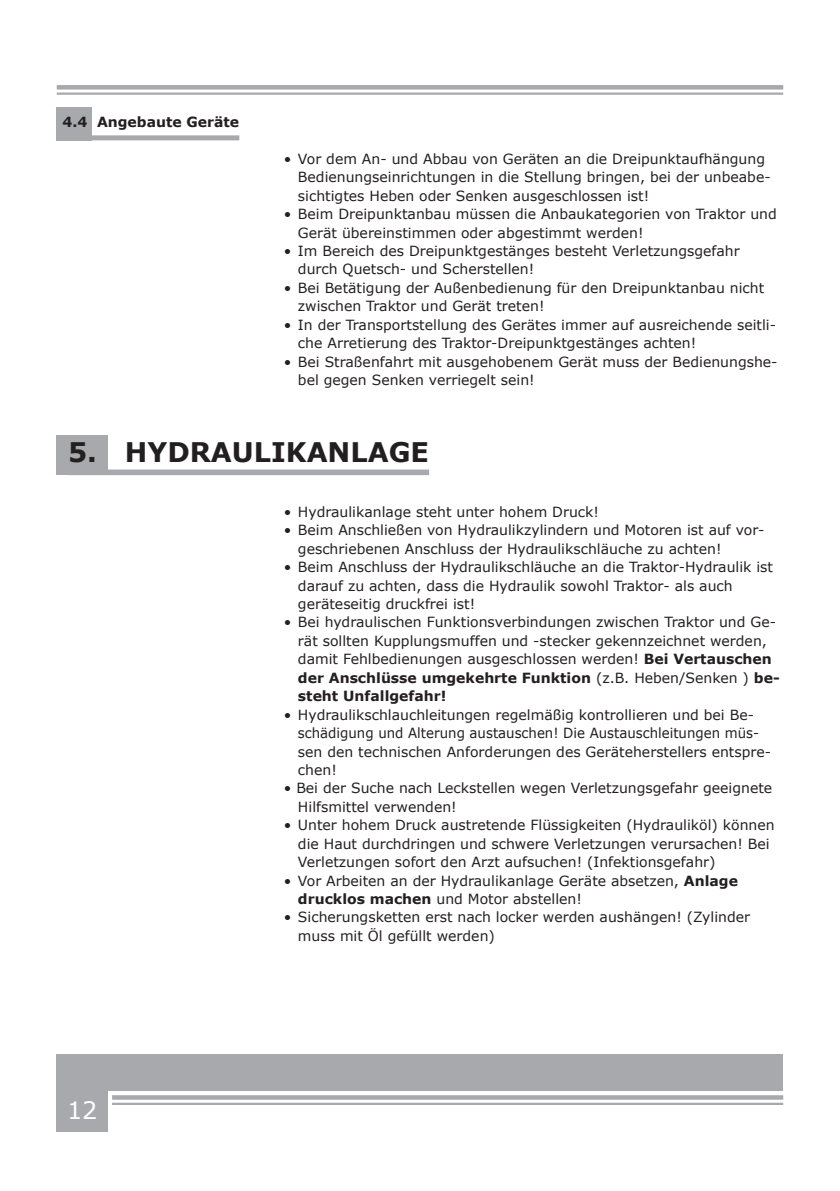
<style>
.page{position:relative;width:840px;height:1191px;background:#fff}
.page>*{position:absolute;margin:0;border:0;box-sizing:border-box;transform-origin:0 0}
.t1{font:700 27px "Verdana";color:#231f20}
.t2{font:24px "Verdana";color:#fff}
.t3{font:14px/18.4px "Verdana";color:#231f20}
.t4{font:700 14px "Verdana";color:#231f20}
.s1{font-weight:700}
</style>
<div class="page">
<svg style="left:112px;top:1095px;width:670px;height:4px;background:#acadb1"></svg>
<hr style="left:112px;top:1102px;width:670px;height:3px;background:#a8a9ad">
<div style="left:57px;top:85px;width:725px;height:5px;background:#a8a9ad"></div>
<hr style="left:57px;top:92px;width:725px;height:3px;background:#a8a9ad">
<div style="left:57px;top:1054px;width:725px;height:37px;background:#a8a9ad"></div>
<div style="left:57px;top:1090px;width:51px;height:41px;background:#a8a9ad"></div>
<div style="left:57px;top:435px;width:51px;height:39px;background:#a8a9ad"></div>
<div style="left:57px;top:107px;width:35px;height:33px;background:#a8a9ad"></div>
<div style="left:91px;top:135px;width:148px;height:5px;background:#a8a9ad"></div>
<div style="left:68px;top:469px;width:361px;height:6px;background:#a8a9ad"></div>
<p class="t4" style="left:62px;top:112px;width:178px">4.4 Angebaute Geräte</p>
<p class="t3" style="left:298px;top:149px;width:474px;text-indent:-14px">• Vor dem An- und Abbau von Geräten an die Dreipunktaufhängung<br>Bedienungseinrichtungen in die Stellung bringen, bei der unbeabe&shy;sichtigtes Heben oder Senken ausgeschlossen ist!</p>
<p class="t3" style="left:298px;top:205px;width:480px;text-indent:-14px">• Beim Dreipunktanbau müssen die Anbaukategorien von Traktor und<br>Gerät übereinstimmen oder abgestimmt werden!</p>
<p class="t3" style="left:298px;top:241px;width:443px;text-indent:-14px">• Im Bereich des Dreipunktgestänges besteht Verletzungsgefahr durch Quetsch- und Scherstellen!</p>
<p class="t3" style="left:298px;top:278px;width:467px;text-indent:-14px">• Bei Betätigung der Außenbedienung für den Dreipunktanbau nicht zwischen Traktor und Gerät treten!</p>
<p class="t3" style="left:298px;top:315px;width:479px;text-indent:-14px">• In der Transportstellung des Gerätes immer auf ausreichende seitli&shy;che Arretierung des Traktor-Dreipunktgestänges achten!</p>
<p class="t3" style="left:298px;top:352px;width:481px;text-indent:-14px">• Bei Straßenfahrt mit ausgehobenem Gerät muss der Bedienungshe&shy;bel gegen Senken verriegelt sein!</p>
<h1 class="t1" style="left:68px;top:432px;width:362px">5. HYDRAULIKANLAGE</h1>
<h2 class="t2" style="left:67px;top:1093px;width:32px">12</h2>
<p class="t3" style="left:283px;top:502px;width:316px">• Hydraulikanlage steht unter hohem Druck!</p>
<p class="t3" style="left:298px;top:521px;width:468px;text-indent:-14px">• Beim Anschließen von Hydraulikzylindern und Motoren ist auf vor&shy;geschriebenen Anschluss der Hydraulikschläuche zu achten!</p>
<p class="t3" style="left:298px;top:558px;width:476px;text-indent:-14px">• Beim Anschluss der Hydraulikschläuche an die Traktor-Hydraulik ist darauf zu achten, dass die Hydraulik sowohl Traktor- als auch geräteseitig druckfrei ist!</p>
<p class="t3" style="left:298px;top:613px;width:483px;text-indent:-14px">• Bei hydraulischen Funktionsverbindungen zwischen Traktor und Ge&shy;rät sollten Kupplungsmuffen und -stecker gekennzeichnet werden, damit Fehlbedienungen ausgeschlossen werden! <span class="s1">Bei Vertauschen der Anschlüsse umgekehrte Funktion</span> (z.B. Heben/Senken ) <span class="s1">be&shy;steht Unfallgefahr!</span></p>
<p class="t3" style="left:298px;top:705px;width:474px;text-indent:-14px">• Hydraulikschlauchleitungen regelmäßig kontrollieren und bei Be&shy;schädigung und Alterung austauschen! Die Austauschleitungen müs&shy;sen den technischen Anforderungen des Geräteherstellers entspre&shy;chen!</p>
<p class="t3" style="left:298px;top:779px;width:475px;text-indent:-14px">• Bei der Suche nach Leckstellen wegen Verletzungsgefahr geeignete<br>Hilfsmittel verwenden!</p>
<p class="t3" style="left:298px;top:815px;width:478px;text-indent:-14px">• Unter hohem Druck austretende Flüssigkeiten (Hydrauliköl) können die Haut durchdringen und schwere Verletzungen verursachen! Bei<br>Verletzungen sofort den Arzt aufsuchen! (Infektionsgefahr)</p>
<p class="t3" style="left:298px;top:871px;width:441px;text-indent:-14px">• Vor Arbeiten an der Hydraulikanlage Geräte absetzen, <span class="s1">Anlage drucklos machen</span> und Motor abstellen!</p>
<p class="t3" style="left:298px;top:908px;width:453px;text-indent:-14px">• Sicherungsketten erst nach locker werden aushängen! (Zylinder muss mit Öl gefüllt werden)</p>
</div>
